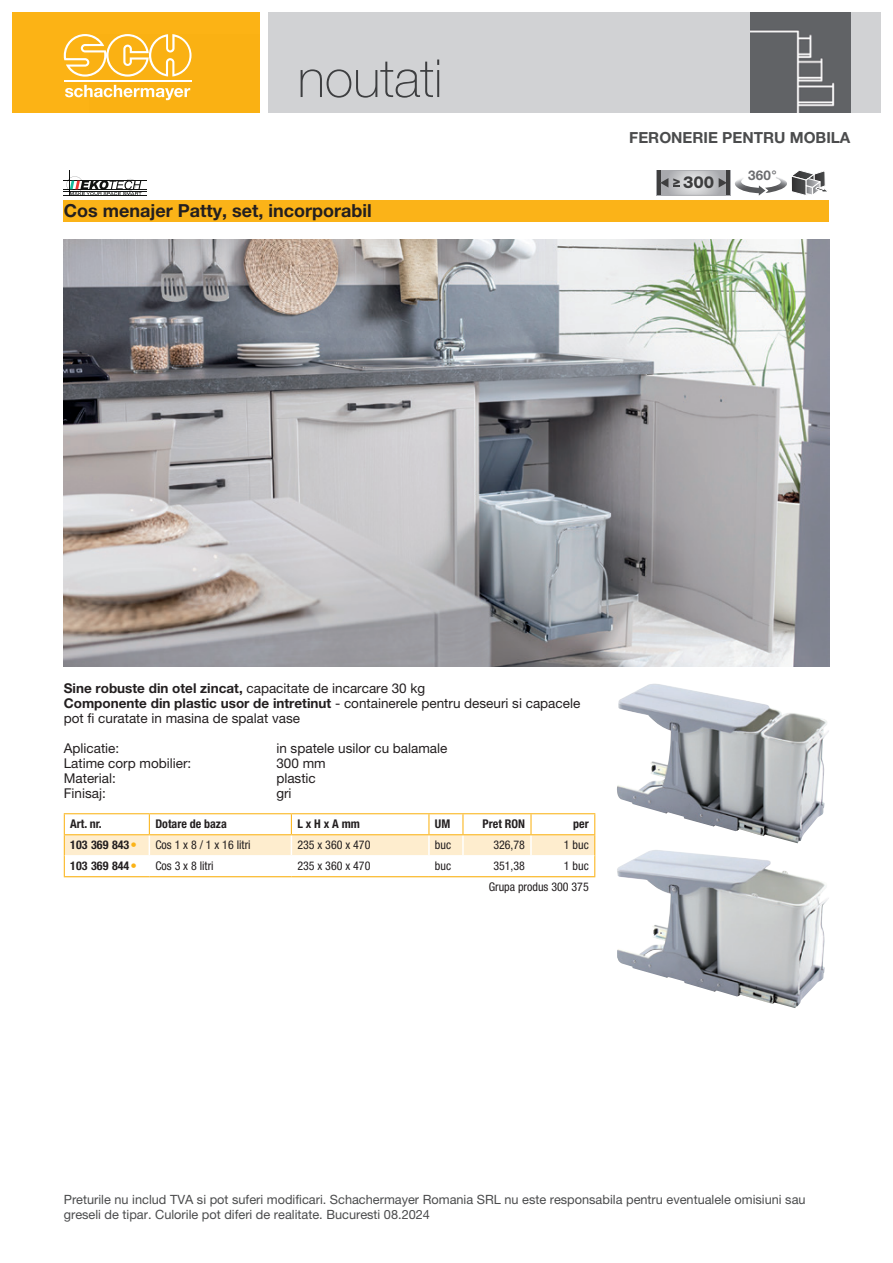
<style>
.page{position:relative;width:893px;height:1263px;background:#fff}
.page>*{position:absolute;margin:0;border:0;box-sizing:border-box;transform-origin:0 0}
.t1{font:100 52.5px "Helvetica Neue LT Pro";color:#4b4c4d}
.ProduktgruppeName{font:700 18px "Helvetica Neue LT Pro";color:#231f20}
.t2{font:800 16.5px "Helvetica Neue LT Pro";color:#3e3e3f}
.t3{font:700 15.3px "Helvetica Neue LT Pro";color:#4b4c4d}
.ProduktblockAbsatz{font:13.5px/15px "Helvetica Neue LT Pro";color:#231f20}
.ProduktblockMerkmale{font:13.5px "Helvetica Neue LT Pro";color:#231f20}
.ProduktblockAbsatz-2{font:700 13.5px "Helvetica Neue LT Pro";color:#231f20}
.t4{font:700 13.35px "Helvetica Neue LT Pro";color:#6c6d70}
.t5{font:12.75px/14.4px "Helvetica Neue LT Pro";color:#4b4c4d}
.TabellenZelleLinks{font:condensed 12px "Helvetica Neue LT Pro";color:#231f20}
.TabellenKopfLinks{font:700 condensed 12px "Helvetica Neue LT Pro";color:#231f20}
.TabellenZelleRechts{font:condensed 12px "Helvetica Neue LT Pro";color:#231f20}
.TabellenZelleArtNr{font:700 condensed 12px "Helvetica Neue LT Pro";color:#231f20}
.TabellenFuss{font:condensed 12px "Helvetica Neue LT Pro";color:#231f20}
.TabellenKopfRechts{font:700 condensed 12px "Helvetica Neue LT Pro";color:#231f20}
.TabellenZelleArtNr-2{font:4.5px "Webdings";color:#fbb316}
.s1{font-weight:400}
.s2{font-weight:700}
</style>
<div class="page">
<svg style="left:656px;top:170px;width:171px;height:26px"></svg>
<hr style="left:64px;top:813px;width:85px;height:1px;background:#fbb316">
<hr style="left:149px;top:813px;width:142px;height:1px;background:#fbb316">
<hr style="left:291px;top:813px;width:138px;height:1px;background:#fbb316">
<hr style="left:429px;top:813px;width:34px;height:1px;background:#fbb316">
<svg style="left:64px;top:814px;width:531px;height:64px"></svg>
<hr style="left:463px;top:813px;width:68px;height:1px;background:#fbb316">
<hr style="left:531px;top:813px;width:64px;height:1px;background:#fbb316">
<hr style="left:463px;top:834px;width:68px;height:1px;background:#fbb316">
<hr style="left:531px;top:834px;width:64px;height:1px;background:#fbb316">
<hr style="left:64px;top:876px;width:85px;height:1px;background:#fbb316">
<hr style="left:149px;top:876px;width:142px;height:1px;background:#fbb316">
<hr style="left:291px;top:876px;width:138px;height:1px;background:#fbb316">
<hr style="left:429px;top:876px;width:34px;height:1px;background:#fbb316">
<hr style="left:463px;top:876px;width:68px;height:1px;background:#fbb316">
<hr style="left:531px;top:876px;width:64px;height:1px;background:#fbb316">
<hr style="left:65px;top:855px;width:84px;height:1px;background:#fff">
<hr style="left:149px;top:855px;width:142px;height:1px;background:#fff">
<hr style="left:291px;top:855px;width:138px;height:1px;background:#fff">
<hr style="left:429px;top:855px;width:34px;height:1px;background:#fff">
<hr style="left:463px;top:855px;width:68px;height:1px;background:#fff">
<hr style="left:531px;top:855px;width:63px;height:1px;background:#fff">
<div style="left:64px;top:200px;width:765px;height:21px;background:#fbb318"></div>
<hr style="left:64px;top:191px;width:83px;height:1px;background:#121312">
<hr style="left:64px;top:189px;width:83px;height:1px;background:#121312">
<hr style="left:64px;top:181px;width:83px;height:1px;background:#121312">
<hr style="left:64px;top:195px;width:83px;height:1px;background:#121312">
<svg style="left:67px;top:170px;width:75px;height:26px"></svg>
<img style="left:617px;top:684px;width:212px;height:159px">
<img style="left:617px;top:850px;width:212px;height:158px">
<img style="left:64px;top:239px;width:765px;height:427px">
<div style="left:13px;top:13px;width:246px;height:100px;background:#fcb315"></div>
<div style="left:89px;top:34px;width:170px;height:79px;background:#fab113"></div>
<div style="left:268px;top:13px;width:612px;height:100px;background:#d1d2d4"></div>
<svg style="left:64px;top:34px;width:128px;height:43px;background:#fbc248"></svg>
<svg style="left:65px;top:85px;width:125px;height:15px"></svg>
<hr style="left:64px;top:81px;width:128px;height:1px;background:#fff">
<img style="left:750px;top:13px;width:100px;height:100px">
<h1 class="t1" style="left:298px;top:48px;width:146px">noutati</h1>
<p class="ProduktgruppeName" style="left:64px;top:199px;width:309px">Cos menajer Patty, set, incorporabil</p>
<p class="t3" style="left:629px;top:128px;width:223px">FERONERIE PENTRU MOBILA</p>
<p class="t2" style="left:673px;top:172px;width:43px"><sup>&gt;</sup> 300</p>
<p class="t4" style="left:748px;top:167px;width:30px">360°</p>
<p class="ProduktblockAbsatz-2" style="left:64px;top:680px;width:363px">Sine robuste din otel zincat, <span class="s1">capacitate de incarcare 30 kg</span></p>
<p class="ProduktblockAbsatz" style="left:64px;top:696px;width:518px"><span class="s2">Componente din plastic usor de intretinut</span> - containerele pentru deseuri si capacele pot fi curatate in masina de spalat vase</p>
<p class="ProduktblockMerkmale" style="left:64px;top:740px;width:57px">Aplicatie:</p>
<p class="ProduktblockMerkmale" style="left:276px;top:740px;width:173px">in spatele usilor cu balamale</p>
<p class="ProduktblockMerkmale" style="left:64px;top:755px;width:129px">Latime corp mobilier:</p>
<p class="ProduktblockMerkmale" style="left:276px;top:755px;width:51px">300 mm</p>
<p class="ProduktblockMerkmale" style="left:64px;top:770px;width:54px">Material:</p>
<p class="ProduktblockMerkmale" style="left:276px;top:770px;width:41px">plastic</p>
<p class="ProduktblockMerkmale" style="left:64px;top:785px;width:43px">Finisaj:</p>
<p class="ProduktblockMerkmale" style="left:276px;top:785px;width:17px">gri</p>
<p class="TabellenKopfLinks" style="left:70px;top:817px;width:33px">Art. nr.</p>
<p class="TabellenKopfLinks" style="left:155px;top:817px;width:73px">Dotare de baza</p>
<p class="TabellenKopfLinks" style="left:297px;top:817px;width:64px">L x H x A mm</p>
<p class="TabellenKopfLinks" style="left:435px;top:817px;width:17px">UM</p>
<p class="TabellenKopfRechts" style="left:483px;top:817px;width:44px">Pret RON</p>
<p class="TabellenKopfRechts" style="left:573px;top:817px;width:17px">per</p>
<p class="TabellenZelleArtNr" style="left:70px;top:838px;width:61px">103 369 843</p>
<p class="TabellenZelleArtNr-2" style="left:132px;top:843px;width:6px">■</p>
<p class="TabellenZelleLinks" style="left:155px;top:838px;width:97px">Cos 1 x 8 / 1 x 16 litri</p>
<p class="TabellenZelleLinks" style="left:297px;top:838px;width:75px">235 x 360 x 470</p>
<p class="TabellenZelleLinks" style="left:435px;top:838px;width:18px">buc</p>
<p class="TabellenZelleRechts" style="left:493px;top:838px;width:33px">326,78</p>
<p class="TabellenZelleRechts" style="left:564px;top:838px;width:26px">1 buc</p>
<p class="TabellenZelleArtNr" style="left:70px;top:859px;width:61px">103 369 844</p>
<p class="TabellenZelleArtNr-2" style="left:132px;top:864px;width:6px">■</p>
<p class="TabellenZelleLinks" style="left:155px;top:859px;width:60px">Cos 3 x 8 litri</p>
<p class="TabellenZelleLinks" style="left:297px;top:859px;width:75px">235 x 360 x 470</p>
<p class="TabellenZelleLinks" style="left:435px;top:859px;width:18px">buc</p>
<p class="TabellenZelleRechts" style="left:493px;top:859px;width:33px">351,38</p>
<p class="TabellenZelleRechts" style="left:564px;top:859px;width:26px">1 buc</p>
<p class="TabellenFuss" style="left:489px;top:880px;width:102px">Grupa produs 300 375</p>
<p class="t5" style="left:64px;top:1192px;width:743px">Preturile nu includ TVA si pot suferi modificari. Schachermayer Romania SRL nu este responsabila pentru eventualele omisiuni sau greseli de tipar. Culorile pot diferi de realitate. Bucuresti 08.2024</p>
</div>
